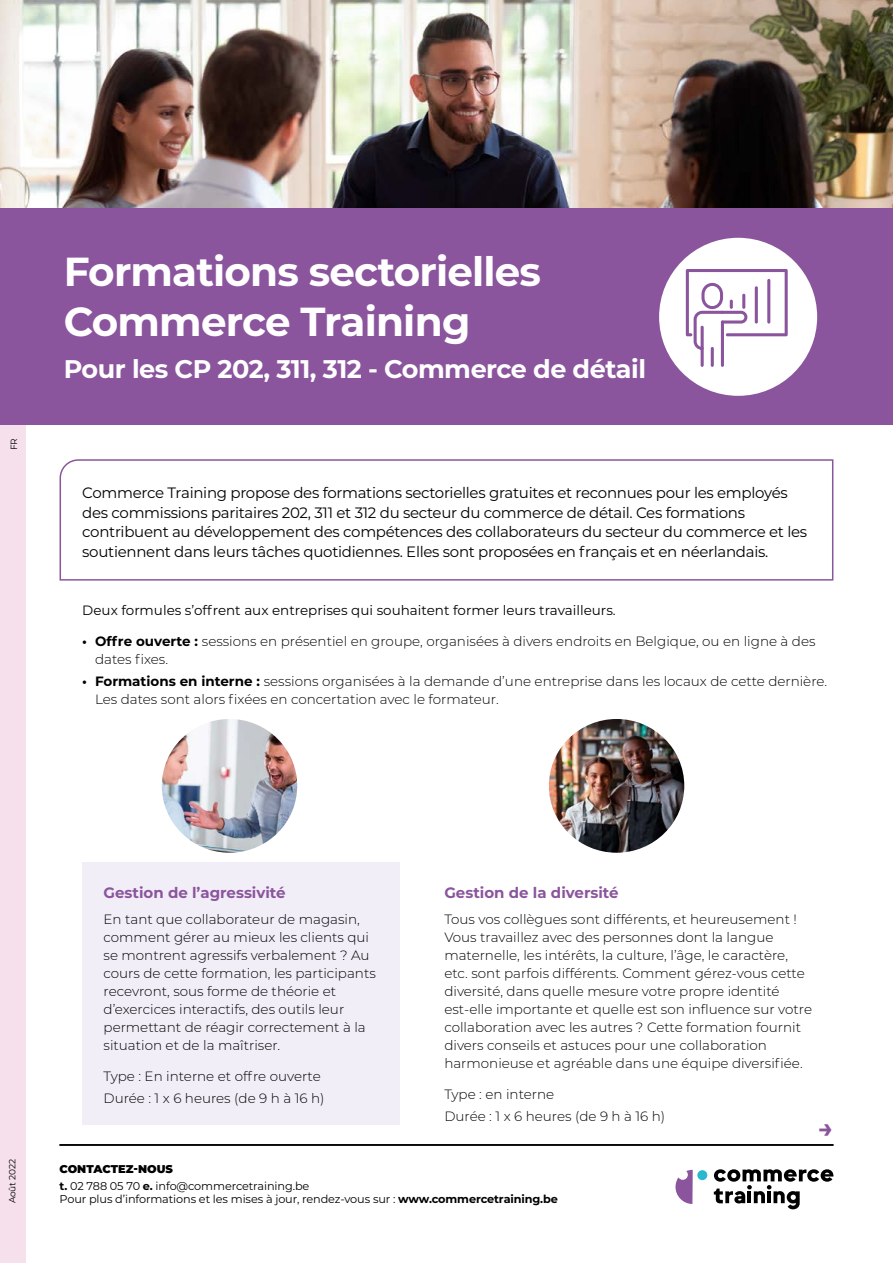
<style>
.page{position:relative;width:893px;height:1263px;background:#fff}
.page>*{position:absolute;margin:0;border:0;box-sizing:border-box;transform-origin:0 0}
.t1{font:700 40.5px/49.5px "Montserrat";letter-spacing:-.02em;color:#fff}
.t2{font:700 25.5px "Montserrat";letter-spacing:-.02em;color:#fff}
.t3{font:700 25.5px "Montserrat";color:#8b559d}
.t4{font:15px/19.5px "Montserrat";letter-spacing:-.02em;color:#000}
.t5{font:700 15px "Montserrat";color:#8b559d}
.t6{font:300 13.5px/18px "Montserrat";color:#000}
.t7{font:13.5px "Montserrat";color:#000}
.t8{font:11.25px/16.2px "Montserrat";letter-spacing:-.01em;color:#000}
.t9{font:9px "Montserrat";letter-spacing:-.01em;color:#000}
.s1{font-weight:700}
.s2{font-weight:900}
</style>
<div class="page">
<img style="left:0;top:0;width:893px;height:208px">
<div style="left:0;top:362px;width:25px;height:901px;background:#f6e0ec"></div>
<svg style="left:59px;top:459px;width:775px;height:122px"></svg>
<svg style="left:675px;top:1170px;width:18px;height:34px"></svg>
<div style="left:697px;top:1170px;width:10px;height:10px;background:#29b8ce;border-radius:50%"></div>
<svg style="left:714px;top:1169px;width:120px;height:40px"></svg>
<div style="left:0;top:208px;width:893px;height:217px;background:#8b559d"></div>
<div style="left:659px;top:238px;width:158px;height:158px;background:#fff;border-radius:50%"></div>
<hr style="left:701px;top:326px;width:3px;height:41px;background:#8b559d;border-radius:2px">
<hr style="left:721px;top:320px;width:3px;height:47px;background:#8b559d;border-radius:2px">
<hr style="left:711px;top:347px;width:3px;height:20px;background:#8b559d;border-radius:2px">
<svg style="left:686px;top:269px;width:102px;height:81px"></svg>
<div style="left:82px;top:862px;width:318px;height:262px;background:#f2eef7"></div>
<img style="left:162px;top:719px;width:135px;height:134px">
<img style="left:549px;top:719px;width:135px;height:134px">
<hr style="left:60px;top:1144px;width:773px;height:2px;background:#000">
<p class="t9" style="left:8px;top:450px;width:14px;rotate:-90deg">FR</p>
<h1 class="t1" style="left:64px;top:245px;width:479px">Formations sectorielles<br>Commerce Training</h1>
<h2 class="t2" style="left:64px;top:350px;width:584px">Pour les CP 202, 311, 312 - Commerce de détail</h2>
<p class="t4" style="left:82px;top:482px;width:726px">Commerce Training propose des formations sectorielles gratuites et reconnues pour les employés des commissions paritaires 202, 311 et 312 du secteur du commerce de détail. Ces formations contribuent au développement des compétences des collaborateurs du secteur du commerce et les soutiennent dans leurs tâches quotidiennes. Elles sont proposées en français et en néerlandais.</p>
<p class="t7" style="left:82px;top:601px;width:535px">Deux formules s’offrent aux entreprises qui souhaitent former leurs travailleurs.</p>
<p class="t6" style="left:95px;top:631px;width:722px;text-indent:-13px"><span class="s1">• Offre ouverte :</span> sessions en présentiel en groupe, organisées à divers endroits en Belgique, ou en ligne à des dates fixes.</p>
<p class="t6" style="left:95px;top:672px;width:734px;text-indent:-13px"><span class="s1">• Formations en interne :</span> sessions organisées à la demande d’une entreprise dans les locaux de cette dernière.<br>Les dates sont alors fixées en concertation avec le formateur.</p>
<p class="t5" style="left:104px;top:882px;width:184px">Gestion de l’agressivité</p>
<p class="t6" style="left:104px;top:910px;width:274px">En tant que collaborateur de magasin, comment gérer au mieux les clients qui se montrent agressifs verbalement ? Au cours de cette formation, les participants recevront, sous forme de théorie et d’exercices interactifs, des outils leur permettant de réagir correctement à la situation et de la maîtriser.</p>
<p class="t6" style="left:104px;top:1065px;width:222px;line-height:22.2px">Type : En interne et offre ouverte<br>Durée : 1 x 6 heures (de 9 h à 16 h)</p>
<p class="t5" style="left:444px;top:882px;width:176px">Gestion de la diversité</p>
<p class="t6" style="left:444px;top:910px;width:369px">Tous vos collègues sont différents, et heureusement !<br>Vous travaillez avec des personnes dont la langue maternelle, les intérêts, la culture, l’âge, le caractère, etc. sont parfois différents. Comment gérez-vous cette diversité, dans quelle mesure votre propre identité est-elle importante et quelle est son influence sur votre collaboration avec les autres ? Cette formation fournit divers conseils et astuces pour une collaboration harmonieuse et agréable dans une équipe diversifiée.</p>
<p class="t6" style="left:444px;top:1083px;width:222px;line-height:22.2px">Type : en interne<br>Durée : 1 x 6 heures (de 9 h à 16 h)</p>
<h2 class="t3" style="left:818px;top:1109px;width:17px">→</h2>
<p class="t9" style="left:6px;top:1203px;width:46px;rotate:-90deg">Août 2022</p>
<p class="t8" style="left:60px;top:1161px;width:251px"><span class="s2">CONTACTEZ-NOUS<br></span><span class="s1">t.</span> 02 788 05 70 <span class="s1">e.</span> info@commercetraining.be</p>
<p class="t8" style="left:60px;top:1191px;width:500px">Pour plus d’informations et les mises à jour, rendez-vous sur : <span class="s1">www.commercetraining.be</span></p>
</div>
